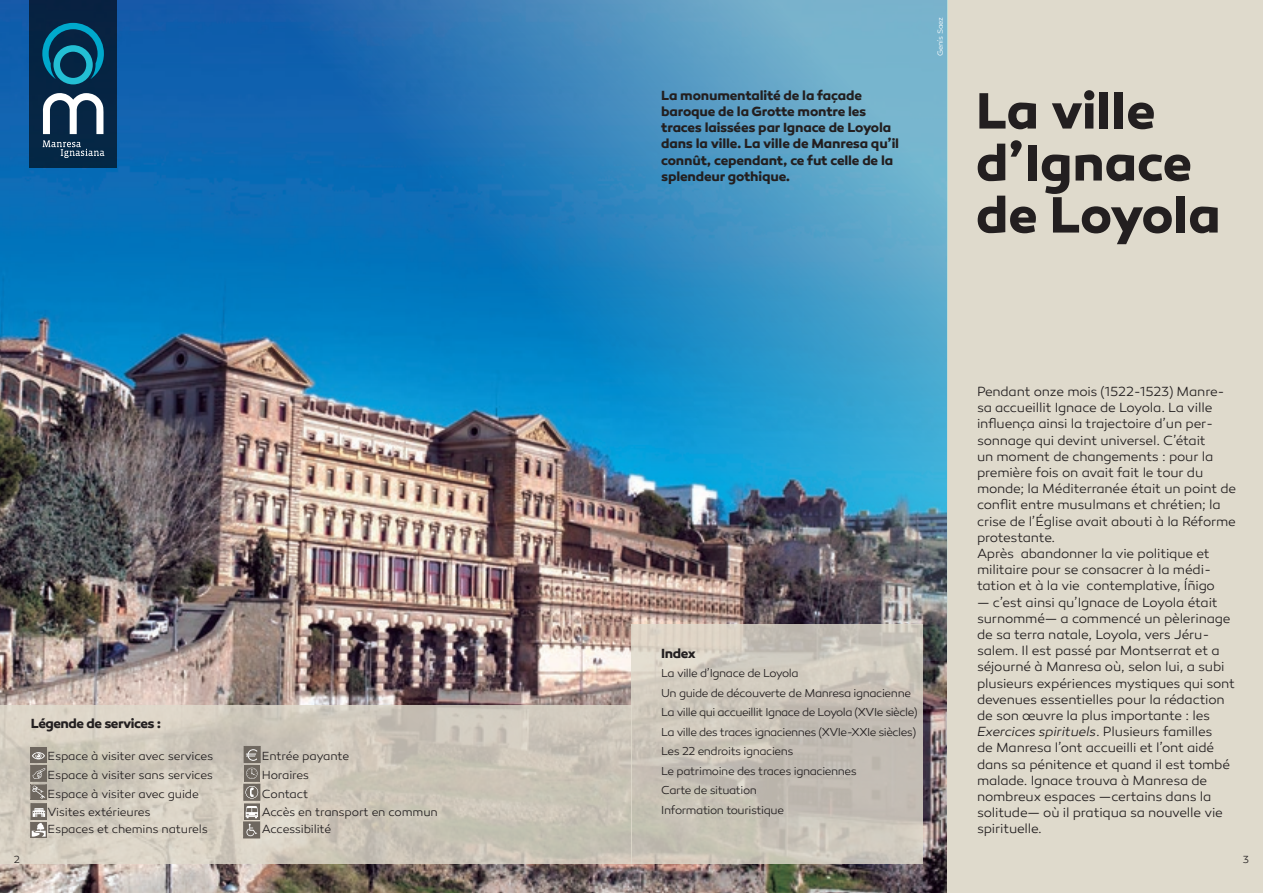
<style>
.page{position:relative;width:1263px;height:893px;background:#fff}
.page>*{position:absolute;margin:0;border:0;box-sizing:border-box;transform-origin:0 0}
.t1{font:700 52.05px/52.1px "Canaro";letter-spacing:-.005em;color:#231f20}
.t2{font:300 13.5px/16.2px "Canaro";letter-spacing:-.015em;color:#231f20}
.t3{font:700 13.5px/16.2px "Canaro";letter-spacing:-.015em;color:#231f20}
.t4{font:700 13.5px "Canaro";letter-spacing:-.035em;color:#231f20}
.t5{font:300 12px/18.6px "Canaro";letter-spacing:-.02em;color:#231f20}
.t6{font:300 11.7px/19.5px "Canaro";letter-spacing:-.04em;color:#231f20}
.t7{font:300 10.5px "Canaro";color:#231f20}
.t8{font:300 7.5px "Canaro";letter-spacing:-.015em;color:#fff}
.s1{font-style:italic}
</style>
<div class="page">
<img style="left:0;top:660px;width:947px;height:233px">
<div style="left:947px;top:0;width:316px;height:893px;background:#dfdacc"></div>
<img style="left:0;top:0;width:947px;height:660px">
<svg style="left:632px;top:624px;width:291px;height:239px;background:#c9c3b8"></svg>
<svg style="left:0;top:705px;width:632px;height:158px;background:#cec8bb"></svg>
<div style="left:31px;top:765px;width:15px;height:16px;background:#6e675f"></div>
<svg style="left:33px;top:768px;width:12px;height:11px"></svg>
<div style="left:31px;top:747px;width:15px;height:16px;background:#6e675f"></div>
<svg style="left:32px;top:752px;width:13px;height:7px"></svg>
<div style="left:31px;top:822px;width:15px;height:16px;border:1px solid #6e675f"></div>
<svg style="left:32px;top:823px;width:14px;height:14px"></svg>
<div style="left:31px;top:804px;width:15px;height:15px;background:#6e675f"></div>
<div style="left:31px;top:804px;width:15px;height:15px;border:1px solid #6e675f"></div>
<svg style="left:33px;top:808px;width:12px;height:9px"></svg>
<div style="left:244px;top:822px;width:16px;height:16px;background:#6e675f"></div>
<svg style="left:246px;top:824px;width:11px;height:12px"></svg>
<div style="left:244px;top:784px;width:16px;height:16px;border:1px solid #6e675f"></div>
<svg style="left:246px;top:786px;width:12px;height:12px"></svg>
<div style="left:244px;top:804px;width:16px;height:15px;border:1px solid #6e675f"></div>
<svg style="left:246px;top:806px;width:12px;height:12px"></svg>
<div style="left:31px;top:785px;width:15px;height:14px;border:1px solid #6e675f"></div>
<svg style="left:32px;top:786px;width:13px;height:13px"></svg>
<svg style="left:246px;top:767px;width:12px;height:1px"></svg>
<div style="left:244px;top:765px;width:16px;height:16px;border:1px solid #6e675f"></div>
<svg style="left:246px;top:768px;width:12px;height:11px"></svg>
<div style="left:244px;top:747px;width:16px;height:15px;background:#6e675f"></div>
<div style="left:244px;top:746px;width:16px;height:17px;border:1px solid #6e675f"></div>
<svg style="left:246px;top:749px;width:11px;height:12px"></svg>
<div style="left:30px;top:0;width:87px;height:167px;background:#062443"></div>
<svg style="left:43px;top:93px;width:61px;height:41px"></svg>
<svg style="left:43px;top:140px;width:62px;height:18px"></svg>
<svg style="left:42px;top:23px;width:62px;height:61px"></svg>
<p class="t8" style="left:936px;top:56px;width:41px;rotate:-90deg">Genís Saez</p>
<p class="t4" style="left:31px;top:714px;width:132px">Légende de services :</p>
<p class="t5" style="left:48px;top:747px;width:167px">Espace à visiter avec services<br>Espace à visiter sans services<br>Espace à visiter avec guide<br>Visites extérieures</p>
<p class="t5" style="left:48px;top:820px;width:162px">Espaces et chemins naturels</p>
<p class="t5" style="left:262px;top:747px;width:177px">Entrée payante<br>Horaires<br>Contact<br>Accès en transport en commun</p>
<p class="t5" style="left:262px;top:820px;width:71px">Accessibilité</p>
<p class="t3" style="left:661px;top:87px;width:239px">La monumentalité de la façade baroque de la Grotte montre les traces laissées par Ignace de Loyola dans la ville. La ville de Manresa qu’il connût, cependant, ce fut celle de la splendeur gothique.</p>
<h1 class="t1" style="left:976px;top:85px;width:246px">La ville d’Ignace de Loyola</h1>
<p class="t3" style="left:661px;top:645px;width:36px">Index</p>
<p class="t6" style="left:661px;top:664px;width:258px">La ville d’Ignace de Loyola<br>Un guide de découverte de Manresa ignacienne La ville qui accueillit Ignace de Loyola (XVIe siècle)<br>La ville des traces ignaciennes (XVIe-XXIe siècles)<br>Les 22 endroits ignaciens<br>Le patrimoine des traces ignaciennes<br>Carte de situation<br>Information touristique</p>
<p class="t2" style="left:977px;top:384px;width:261px">Pendant onze mois (1522-1523) Manre&shy;sa accueillit Ignace de Loyola. La ville influença ainsi la trajectoire d’un per&shy;sonnage qui devint universel. C’était<br>un moment de changements : pour la première fois on avait fait le tour du monde; la Méditerranée était un point de conflit entre musulmans et chrétien; la crise de l’Église avait abouti à la Réforme protestante.<br>Après abandonner la vie politique et militaire pour se consacrer à la médi&shy;tation et à la vie contemplative, Íñigo</p>
<p class="t2" style="left:977px;top:594px;width:260px">— c’est ainsi qu’Ignace de Loyola était surnommé— a commencé un pèlerinage de sa terra natale, Loyola, vers Jéru&shy;salem. Il est passé par Montserrat et a séjourné à Manresa où, selon lui, a subi plusieurs expériences mystiques qui sont devenues essentielles pour la rédaction de son œuvre la plus importante : les <span class="s1">Exercices spirituels</span>. Plusieurs familles<br>de Manresa l’ont accueilli et l’ont aidé dans sa pénitence et quand il est tombé malade. Ignace trouva à Manresa de nombreux espaces —certains dans la solitude— où il pratiqua sa nouvelle vie spirituelle.</p>
<p class="t7" style="left:14px;top:853px;width:8px">2</p>
<p class="t7" style="left:1243px;top:853px;width:8px">3</p>
</div>
